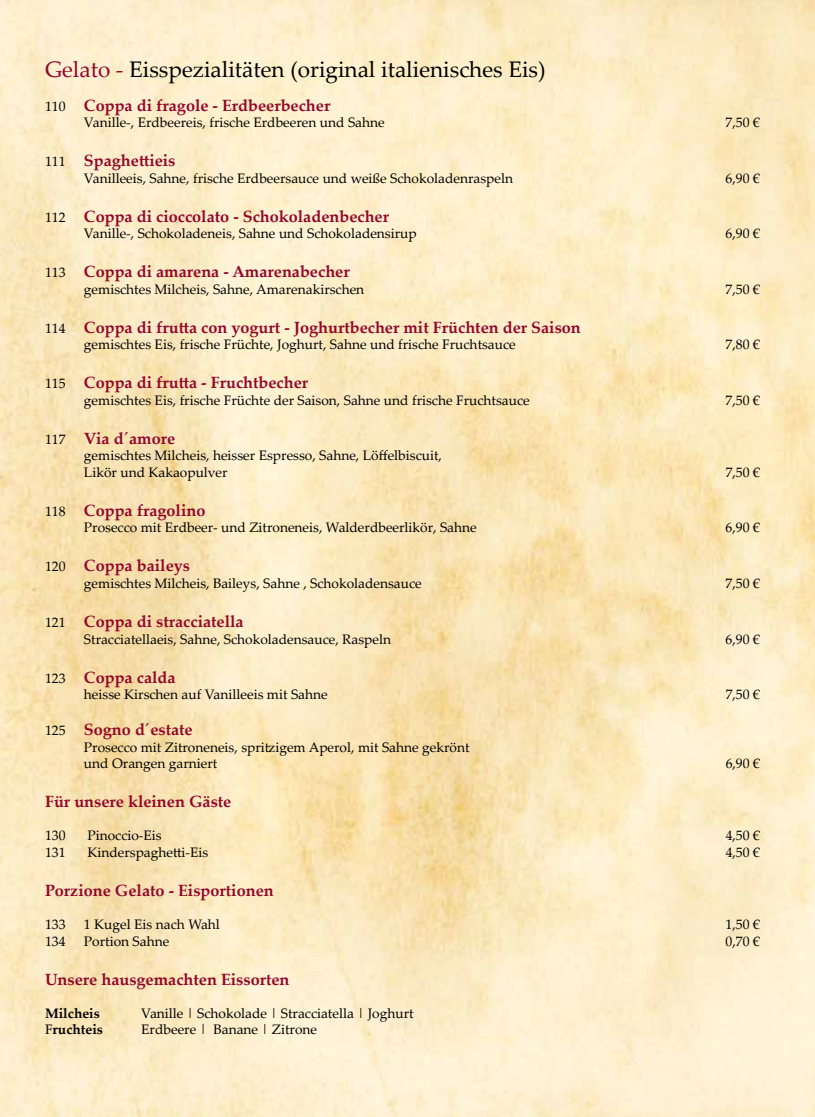
<style>
.page{position:relative;width:815px;height:1117px;background:#fff}
.page>*{position:absolute;margin:0;border:0;box-sizing:border-box;transform-origin:0 0}
.t1{font:22.5px "Palatino Linotype";color:#000}
.t2{font:700 16.25px "Palatino Linotype";color:#92062a}
.t3{font:13.75px/16.5px "Palatino Linotype";color:#000}
.t4{font:700 13.75px "Palatino Linotype";color:#000}
.s1{color:#92062a}
.s2{font-weight:400;font-size:13.75px;color:#000}
.s3{font-weight:400}
</style>
<div class="page">
<h1 class="t1" style="left:45px;top:53px;width:502px"><span class="s1">Gelato -</span> Eisspezialitäten (original italienisches Eis)</h1>
<p class="t2" style="left:45px;top:93px;width:287px"><span class="s2">110</span> Coppa di fragole - Erdbeerbecher</p>
<p class="t3" style="left:84px;top:114px;width:302px">Vanille-, Erdbeereis, frische Erdbeeren und Sahne</p>
<p class="t3" style="left:726px;top:114px;width:36px">7,50 €</p>
<p class="t2" style="left:45px;top:149px;width:132px"><span class="s2">111</span> Spaghettieis</p>
<p class="t3" style="left:84px;top:169px;width:431px">Vanilleeis, Sahne, frische Erdbeersauce und weiße Schokoladenraspeln</p>
<p class="t3" style="left:726px;top:169px;width:36px">6,90 €</p>
<p class="t2" style="left:45px;top:204px;width:346px"><span class="s2">112</span> Coppa di cioccolato - Schokoladenbecher</p>
<p class="t3" style="left:84px;top:225px;width:334px">Vanille-, Schokoladeneis, Sahne und Schokoladensirup</p>
<p class="t3" style="left:726px;top:225px;width:36px">6,90 €</p>
<p class="t2" style="left:45px;top:260px;width:306px"><span class="s2">113</span> Coppa di amarena - Amarenabecher</p>
<p class="t3" style="left:84px;top:280px;width:282px">gemischtes Milcheis, Sahne, Amarenakirschen</p>
<p class="t3" style="left:726px;top:280px;width:36px">7,50 €</p>
<p class="t2" style="left:45px;top:315px;width:537px"><span class="s2">114</span> Coppa di frutta con yogurt - Joghurtbecher mit Früchten der Saison</p>
<p class="t3" style="left:84px;top:336px;width:433px">gemischtes Eis, frische Früchte, Joghurt, Sahne und frische Fruchtsauce</p>
<p class="t3" style="left:726px;top:336px;width:36px">7,80 €</p>
<p class="t2" style="left:45px;top:371px;width:265px"><span class="s2">115</span> Coppa di frutta - Fruchtbecher</p>
<p class="t3" style="left:84px;top:391px;width:447px">gemischtes Eis, frische Früchte der Saison, Sahne und frische Fruchtsauce</p>
<p class="t3" style="left:726px;top:391px;width:36px">7,50 €</p>
<p class="t2" style="left:45px;top:426px;width:132px"><span class="s2">117</span> Via d´amore</p>
<p class="t3" style="left:84px;top:447px;width:360px">gemischtes Milcheis, heisser Espresso, Sahne, Löffelbiscuit,<br>Likör und Kakaopulver</p>
<p class="t3" style="left:726px;top:463px;width:36px">7,50 €</p>
<p class="t2" style="left:45px;top:498px;width:162px"><span class="s2">118</span> Coppa fragolino</p>
<p class="t3" style="left:84px;top:519px;width:394px">Prosecco mit Erdbeer- und Zitroneneis, Walderdbeerlikör, Sahne</p>
<p class="t3" style="left:726px;top:519px;width:36px">6,90 €</p>
<p class="t2" style="left:45px;top:554px;width:147px"><span class="s2">120</span> Coppa baileys</p>
<p class="t3" style="left:84px;top:574px;width:339px">gemischtes Milcheis, Baileys, Sahne , Schokoladensauce</p>
<p class="t3" style="left:726px;top:574px;width:36px">7,50 €</p>
<p class="t2" style="left:45px;top:609px;width:200px"><span class="s2">121</span> Coppa di stracciatella</p>
<p class="t3" style="left:84px;top:630px;width:309px">Stracciatellaeis, Sahne, Schokoladensauce, Raspeln</p>
<p class="t3" style="left:726px;top:630px;width:36px">6,90 €</p>
<p class="t2" style="left:45px;top:665px;width:132px"><span class="s2">123</span> Coppa calda</p>
<p class="t3" style="left:84px;top:685px;width:245px">heisse Kirschen auf Vanilleeis mit Sahne</p>
<p class="t3" style="left:726px;top:685px;width:36px">7,50 €</p>
<p class="t2" style="left:45px;top:718px;width:149px"><span class="s2">125</span> Sogno d´estate</p>
<p class="t3" style="left:84px;top:738px;width:387px">Prosecco mit Zitroneneis, spritzigem Aperol, mit Sahne gekrönt und Orangen garniert</p>
<p class="t3" style="left:726px;top:754px;width:36px">6,90 €</p>
<p class="t2" style="left:45px;top:790px;width:188px">Für unsere kleinen Gäste</p>
<p class="t3" style="left:45px;top:826px;width:22px">130</p>
<p class="t3" style="left:87px;top:826px;width:76px">Pinoccio-Eis</p>
<p class="t3" style="left:726px;top:826px;width:36px">4,50 €</p>
<p class="t3" style="left:45px;top:843px;width:22px">131</p>
<p class="t3" style="left:87px;top:843px;width:122px">Kinderspaghetti-Eis</p>
<p class="t3" style="left:726px;top:843px;width:36px">4,50 €</p>
<p class="t2" style="left:45px;top:878px;width:230px">Porzione Gelato - Eisportionen</p>
<p class="t3" style="left:45px;top:915px;width:22px">133</p>
<p class="t3" style="left:84px;top:915px;width:137px">1 Kugel Eis nach Wahl</p>
<p class="t3" style="left:726px;top:915px;width:36px">1,50 €</p>
<p class="t3" style="left:45px;top:931px;width:22px">134</p>
<p class="t3" style="left:84px;top:931px;width:87px">Portion Sahne</p>
<p class="t3" style="left:726px;top:931px;width:36px">0,70 €</p>
<p class="t2" style="left:45px;top:967px;width:246px">Unsere hausgemachten Eissorten</p>
<p class="t4" style="left:45px;top:1002px;width:56px">Milcheis</p>
<p class="t3" style="left:141px;top:1003px;width:274px">Vanille | Schokolade | Stracciatella | Joghurt</p>
<p class="t4" style="left:45px;top:1019px;width:60px"><span class="s3">F</span>ruchteis</p>
<p class="t3" style="left:141px;top:1020px;width:177px">Erdbeere | Banane | Zitrone</p>
</div>
